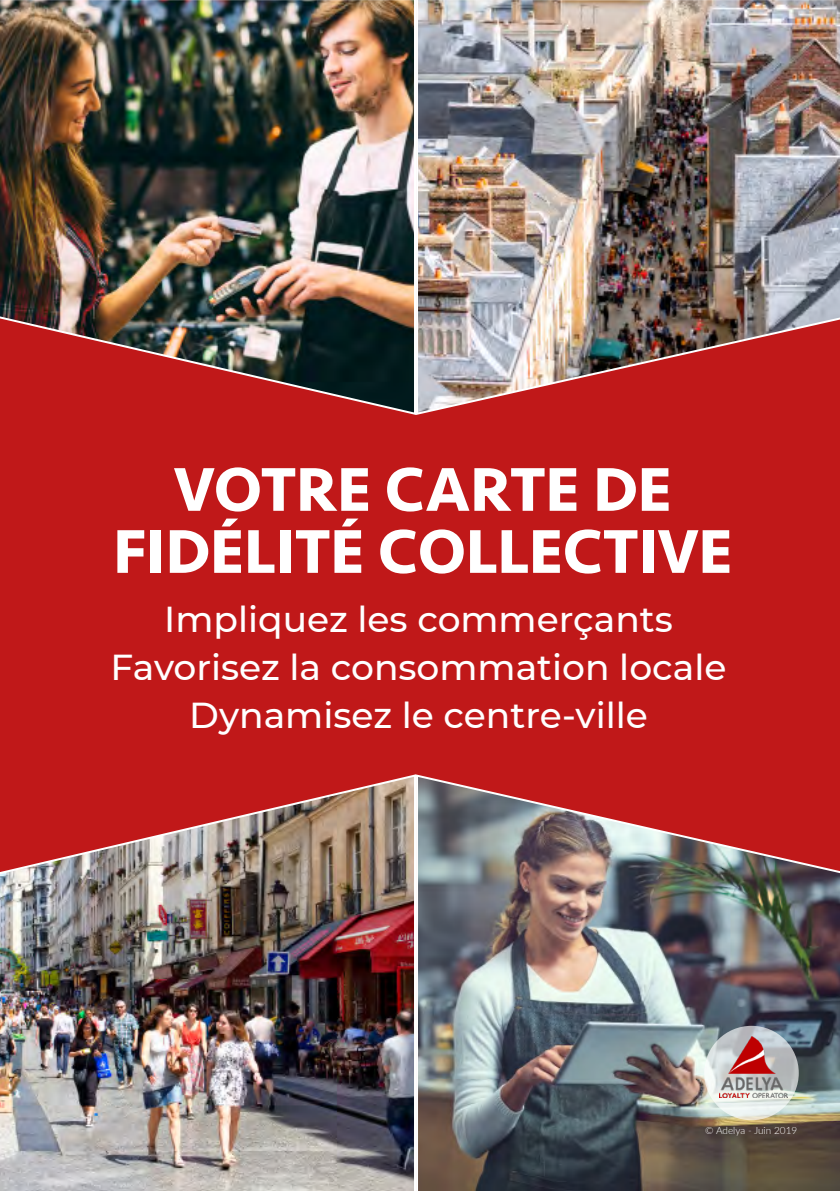
<style>
.page{position:relative;width:840px;height:1191px;background:#fff}
.page>*{position:absolute;margin:0;border:0;box-sizing:border-box;transform-origin:0 0}
.t1{font:700 64px/62px "Seravek";color:#fff;text-align:center}
.t2{font:500 36px/48px "Montserrat";color:#fff;text-align:center}
.t3{font:300 10px "Lato";color:#fff}
</style>
<div class="page">
<div style="left:0;top:0;width:839px;height:1191px;background:#c01819"></div>
<img style="left:417px;top:774px;width:422px;height:417px">
<svg style="left:703px;top:1025px;width:95px;height:95px;background:#d6dbda"></svg>
<img style="left:718px;top:1036px;width:68px;height:61px">
<img style="left:417px;top:0;width:422px;height:415px">
<img style="left:0;top:0;width:417px;height:415px">
<img style="left:0;top:774px;width:417px;height:417px">
<h1 class="t1" style="left:113px;top:457px;width:620px">VOTRE CARTE DE<br>FIDÉLITÉ COLLECTIVE</h1>
<p class="t2" style="left:111px;top:594px;width:617px">Impliquez les commerçants<br>Favorisez la consommation locale<br>Dynamisez le centre-ville</p>
<p class="t3" style="left:705px;top:1123px;width:93px">© Adelya - Juin 2019</p>
</div>
